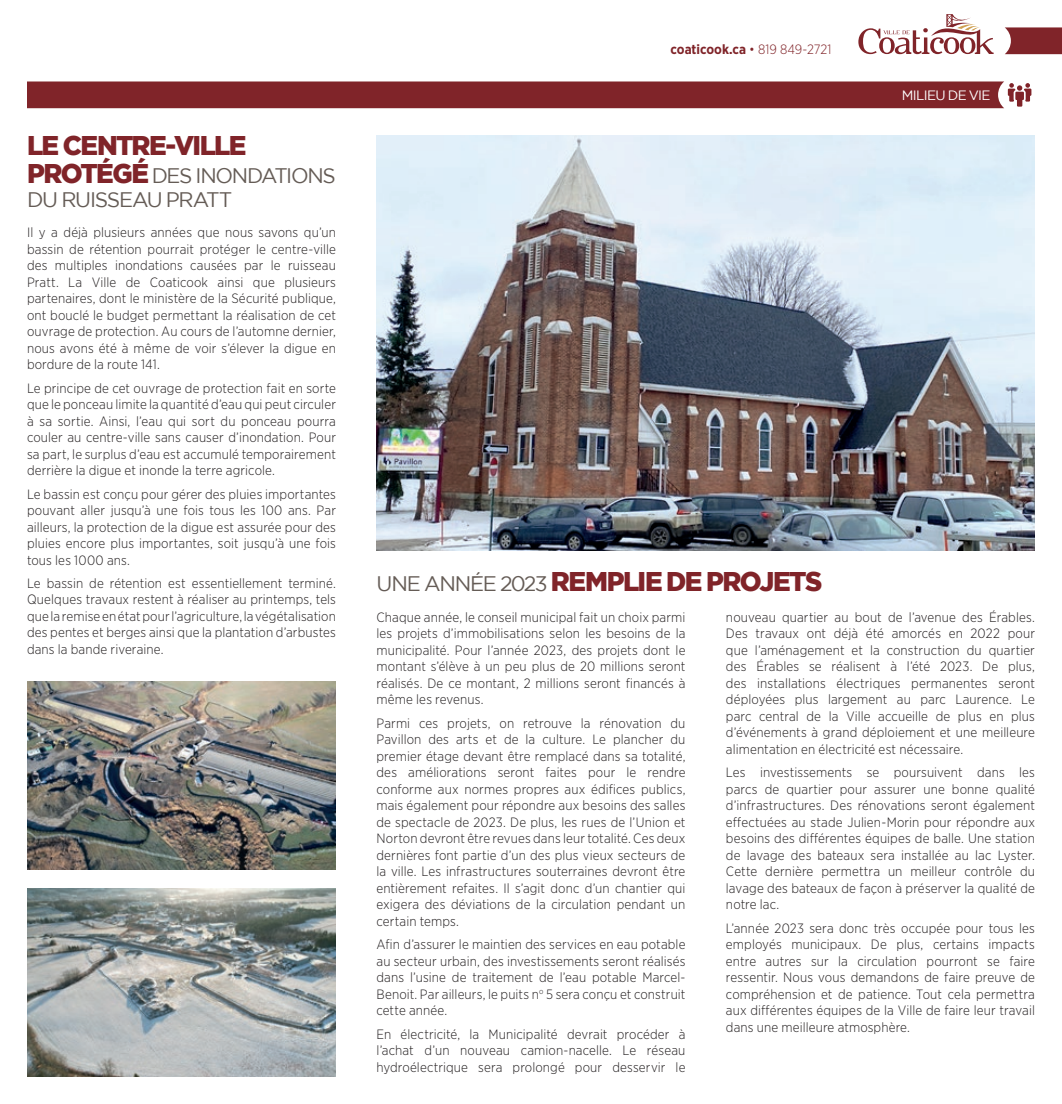
<style>
.page{position:relative;width:1062px;height:1104px;background:#fff}
.page>*{position:absolute;margin:0;border:0;box-sizing:border-box;transform-origin:0 0}
.t1{font:900 27px "Gotham";letter-spacing:-.06em;color:#802429}
.t2{font:21px/24px "Gotham";letter-spacing:-.06em;color:#655c56}
.t3{font:300 13.5px/16.5px "Gotham Narrow";letter-spacing:.01em;color:#231f20;text-align:justify}
.t4{font:700 13.5px "Gotham Narrow";color:#802429}
.t5{font:13.5px "Gotham";letter-spacing:-.045em;color:#fff}
.s1{font-weight:900;font-size:27px;color:#802429}
.s2{font-weight:300}
.s3{font-weight:400;font-size:21px;color:#655c56}
</style>
<div class="page">
<svg style="left:858px;top:14px;width:136px;height:40px"></svg>
<svg style="left:1005px;top:27px;width:57px;height:27px;background:#8a363b"></svg>
<div style="left:27px;top:81px;width:1004px;height:27px;background:#802429"></div>
<img style="left:376px;top:135px;width:659px;height:415px">
<img style="left:27px;top:681px;width:309px;height:188px">
<img style="left:27px;top:888px;width:309px;height:188px">
<h1 class="t1" style="left:27px;top:130px;width:221px">LE CENTRE-VILLE</h1>
<h2 class="t2" style="left:27px;top:163px;width:310px"><span class="s1">PROTÉGÉ</span> DES INONDATIONS<br>DU RUISSEAU PRATT</h2>
<p class="t3" style="left:27px;top:224px;width:311px">Il y a déjà plusieurs années que nous savons qu’un bassin de rétention pourrait protéger le centre-ville des multiples inondations causées par le ruisseau Pratt. La Ville de Coaticook ainsi que plusieurs partenaires, dont le ministère de la Sécurité publique, ont bouclé le budget permettant la réalisation de cet ouvrage de protection. Au cours de l’automne dernier, nous avons été à même de voir s’élever la digue en bordure de la route 141.</p>
<p class="t3" style="left:27px;top:379px;width:311px">Le principe de cet ouvrage de protection fait en sorte que le ponceau limite la quantité d’eau qui peut circuler à sa sortie. Ainsi, l’eau qui sort du ponceau pourra couler au centre-ville sans causer d’inondation. Pour sa part, le surplus d’eau est accumulé temporairement derrière la digue et inonde la terre agricole.</p>
<p class="t3" style="left:27px;top:485px;width:311px">Le bassin est conçu pour gérer des pluies importantes pouvant aller jusqu’à une fois tous les 100 ans. Par ailleurs, la protection de la digue est assurée pour des pluies encore plus importantes, soit jusqu’à une fois tous les 1000 ans.</p>
<p class="t3" style="left:27px;top:574px;width:311px">Le bassin de rétention est essentiellement terminé.<br>Quelques travaux restent à réaliser au printemps, tels que la remise en état pour l’agriculture, la végétalisation des pentes et berges ainsi que la plantation d’arbustes dans la bande riveraine.</p>
<p class="t4" style="left:671px;top:41px;width:162px">coaticook.ca <span class="s2">• 819 849-2721</span></p>
<p class="t5" style="left:902px;top:87px;width:90px">MILIEU DE VIE</p>
<h1 class="t1" style="left:377px;top:565px;width:447px"><span class="s3">UNE ANNÉE 2023</span> REMPLIE DE PROJETS</h1>
<p class="t3" style="left:376px;top:608px;width:311px">Chaque année, le conseil municipal fait un choix parmi les projets d’immobilisations selon les besoins de la municipalité. Pour l’année 2023, des projets dont le montant s’élève à un peu plus de 20 millions seront réalisés. De ce montant, 2 millions seront financés à même les revenus.</p>
<p class="t3" style="left:376px;top:714px;width:311px">Parmi ces projets, on retrouve la rénovation du Pavillon des arts et de la culture. Le plancher du premier étage devant être remplacé dans sa totalité, des améliorations seront faites pour le rendre conforme aux normes propres aux édifices publics, mais également pour répondre aux besoins des salles de spectacle de 2023. De plus, les rues de l’Union et Norton devront être revues dans leur totalité. Ces deux dernières font partie d’un des plus vieux secteurs de la ville. Les infrastructures souterraines devront être entièrement refaites. Il s’agit donc d’un chantier qui exigera des déviations de la circulation pendant un certain temps.</p>
<p class="t3" style="left:376px;top:935px;width:311px">Afin d’assurer le maintien des services en eau potable au secteur urbain, des investissements seront réalisés dans l’usine de traitement de l’eau potable Marcel-Benoit. Par ailleurs, le puits n<sup>o</sup> 5 sera conçu et construit cette année.</p>
<p class="t3" style="left:376px;top:1024px;width:310px">En électricité, la Municipalité devrait procéder à l’achat d’un nouveau camion-nacelle. Le réseau hydroélectrique sera prolongé pour desservir le</p>
<p class="t3" style="left:726px;top:608px;width:311px">nouveau quartier au bout de l’avenue des Érables.<br>Des travaux ont déjà été amorcés en 2022 pour que l’aménagement et la construction du quartier des Érables se réalisent à l’été 2023. De plus, des installations électriques permanentes seront déployées plus largement au parc Laurence. Le parc central de la Ville accueille de plus en plus d’événements à grand déploiement et une meilleure alimentation en électricité est nécessaire.</p>
<p class="t3" style="left:726px;top:763px;width:311px">Les investissements se poursuivent dans les parcs de quartier pour assurer une bonne qualité d’infrastructures. Des rénovations seront également effectuées au stade Julien-Morin pour répondre aux besoins des différentes équipes de balle. Une station de lavage des bateaux sera installée au lac Lyster.<br>Cette dernière permettra un meilleur contrôle du lavage des bateaux de façon à préserver la qualité de notre lac.</p>
<p class="t3" style="left:726px;top:919px;width:310px">L’année 2023 sera donc très occupée pour tous les employés municipaux. De plus, certains impacts entre autres sur la circulation pourront se faire ressentir. Nous vous demandons de faire preuve de compréhension et de patience. Tout cela permettra aux différentes équipes de la Ville de faire leur travail dans une meilleure atmosphère.</p>
</div>
